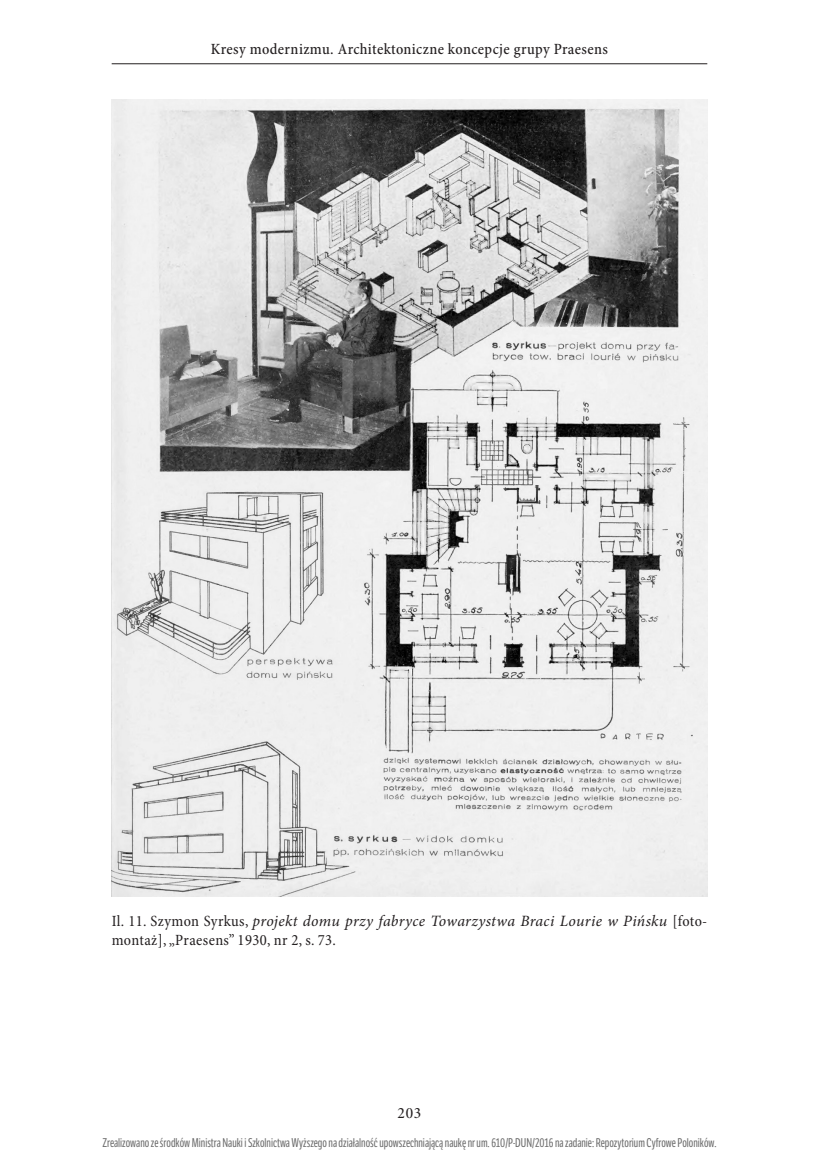
<style>
.page{position:relative;width:819px;height:1166px;background:#fff}
.page>*{position:absolute;margin:0;border:0;box-sizing:border-box;transform-origin:0 0}
.t1{font:condensed 15.75px/19.2px "Minion Pro";letter-spacing:.025em;color:#231f20}
.t2{font:500 condensed 15.75px "Minion Pro";letter-spacing:.025em;color:#231f20}
.t3{font:15.75px "Minion Pro Medium Subh";color:#231f20}
.t4{font:12.25px "LFT Etica Compressed";color:#6b6b6b}
.s1{font-style:italic;font-stretch:normal}
</style>
<div class="page">
<hr style="left:112px;top:63px;width:595px;height:1px;background:#231f20">
<img style="left:112px;top:100px;width:595px;height:797px">
<p class="t2" style="left:211px;top:39px;width:398px">Kresy modernizmu. Architektoniczne koncepcje grupy Praesens</p>
<p class="t1" style="left:112px;top:911px;width:597px">Il. 11. Szymon Syrkus, <span class="s1">projekt domu przy fabryce Towarzystwa Braci Lourie w Pińsku</span> [foto&shy;montaż], „Praesens” 1930, nr 2, s. 73.</p>
<p class="t3" style="left:397px;top:1104px;width:25px">203</p>
<p class="t4" style="left:102px;top:1136px;width:615px">Zrealizowano ze środków Ministra Nauki i Szkolnictwa Wyższego na działalność upowszechniającą naukę nr um. 610/P-DUN/2016 na zadanie: Repozytorium Cyfrowe Poloników.</p>
</div>
